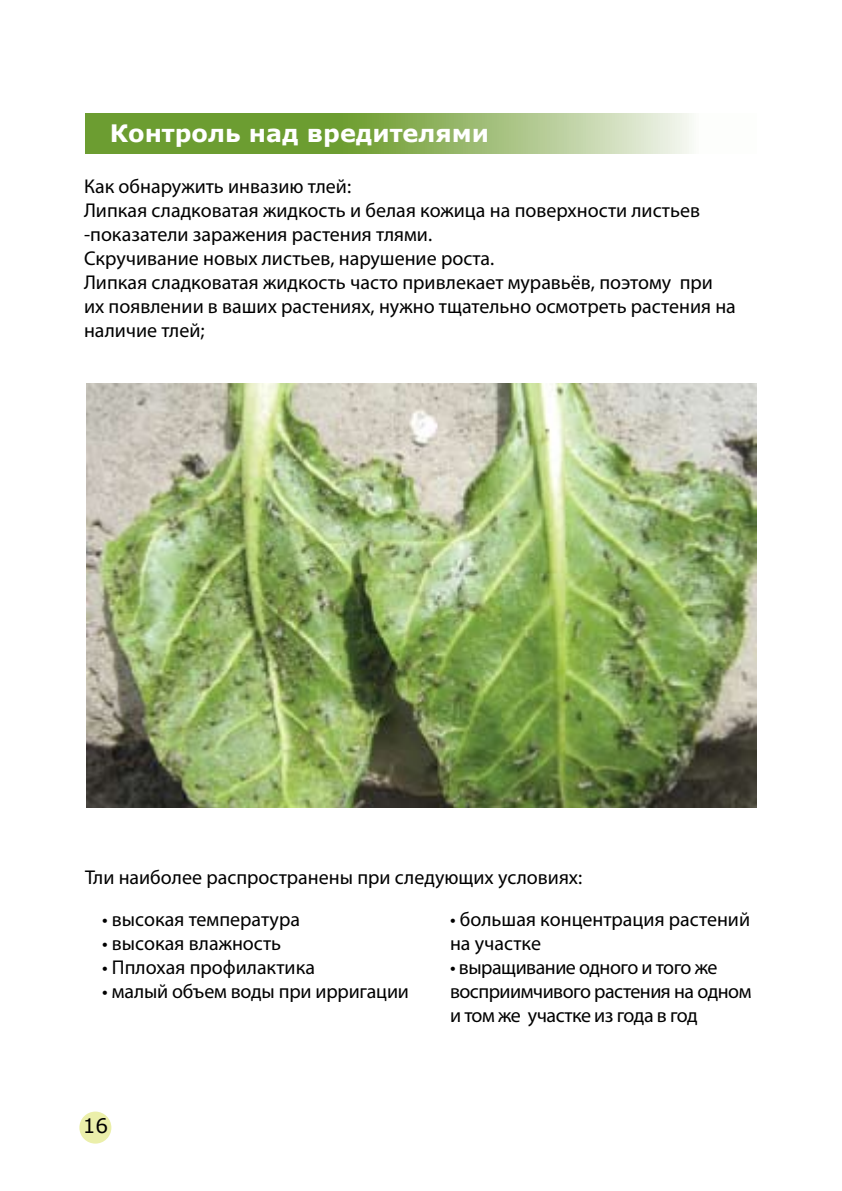
<style>
.page{position:relative;width:842px;height:1191px;background:#fff}
.page>*{position:absolute;margin:0;border:0;box-sizing:border-box;transform-origin:0 0}
.t1{font:700 24px "Verdana";color:#fff}
.t2{font:20px/24px "Myriad Pro";color:#000}
.t3{font:20px/24px "Myriad Pro";letter-spacing:-.025em;color:#000}
.t4{font:20px "Verdana";color:#000}
</style>
<div class="page">
<div style="left:79px;top:1111px;width:32px;height:32px;background:#ebefaa;border-radius:50%"></div>
<img style="left:86px;top:384px;width:671px;height:423px">
<svg style="left:85px;top:113px;width:607px;height:40px;background:#92b565"></svg>
<p class="t1" style="left:110px;top:118px;width:381px">Контроль над вредителями</p>
<p class="t2" style="left:84px;top:176px;width:653px">Как обнаружить инвазию тлей:<br>Липкая сладковатая жидкость и белая кожица на поверхности листьев -показатели заражения растения тлями.<br>Скручивание новых листьев, нарушение роста.<br>Липкая сладковатая жидкость часто привлекает муравьёв, поэтому при их появлении в ваших растениях, нужно тщательно осмотреть растения на наличие тлей;</p>
<p class="t2" style="left:85px;top:867px;width:499px">Тли наиболее распространены при следующих условиях:</p>
<p class="t2" style="left:102px;top:906px;width:199px">• высокая температура</p>
<p class="t2" style="left:102px;top:930px;width:181px">• высокая влажность</p>
<p class="t2" style="left:102px;top:954px;width:215px">• Пплохая профилактика</p>
<p class="t2" style="left:102px;top:978px;width:308px">• малый объем воды при ирригации</p>
<p class="t4" style="left:83px;top:1114px;width:27px">16</p>
<p class="t2" style="left:450px;top:906px;width:302px">• большая концентрация растений на участке</p>
<p class="t3" style="left:450px;top:954px;width:303px">• выращивание одного и того же восприимчивого растения на одном и том же участке из года в год</p>
</div>
